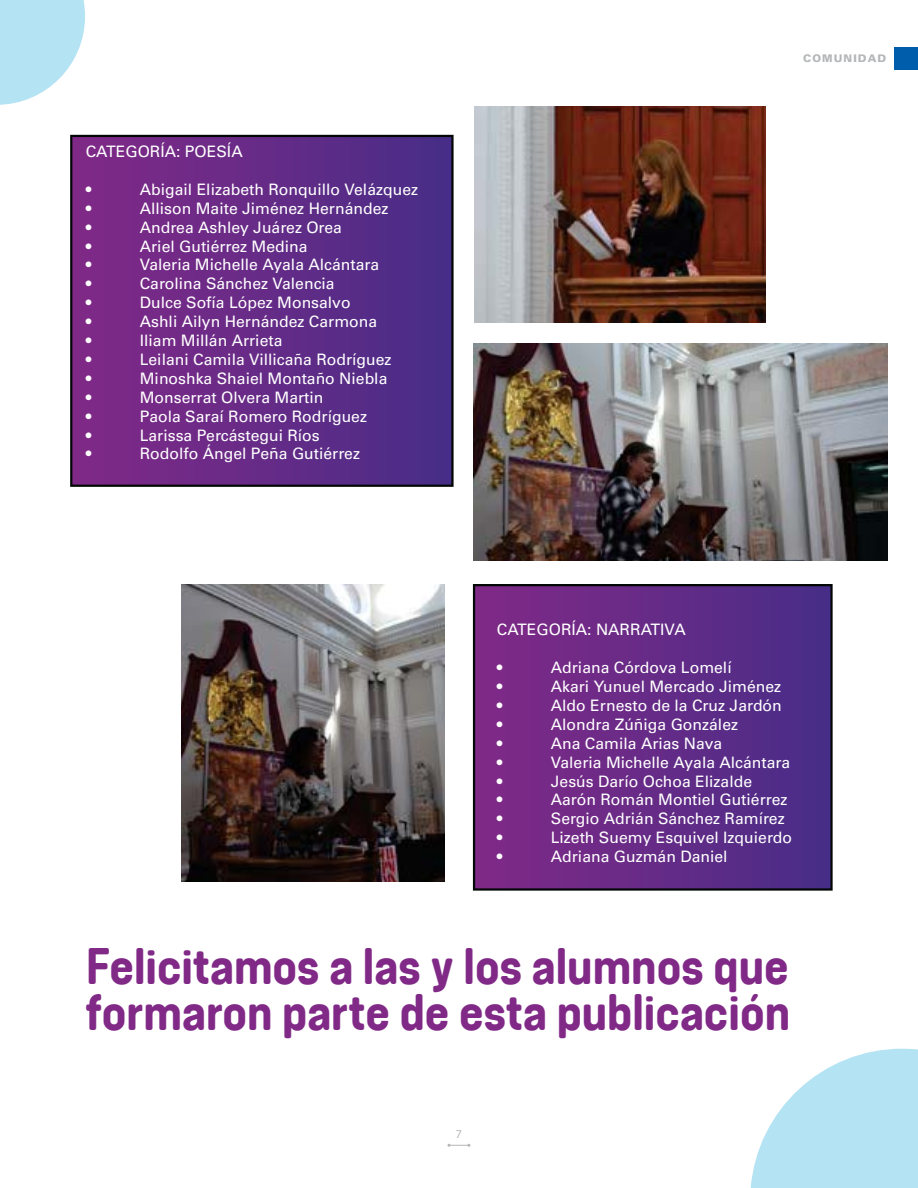
<style>
.page{position:relative;width:918px;height:1188px;background:#fff}
.page>*{position:absolute;margin:0;border:0;box-sizing:border-box;transform-origin:0 0}
.t1{font:48px/46.5px "Colatera Soft";color:#802987}
.t2{font:15.75px "Univers LT 55 Rm";color:#fff}
.t3{font:12px "Myriad Pro";color:#b4b6b8}
.t4{font:10.5px "Univers LT 75 Blk";letter-spacing:.1em;color:#b4b6b8}
</style>
<div class="page">
<svg style="left:448px;top:1144px;width:22px;height:3px"></svg>
<div style="left:895px;top:47px;width:23px;height:23px;background:#005dab"></div>
<div style="left:71px;top:136px;width:381px;height:350px;background:linear-gradient(to right,#822987,#482d87)"></div>
<div style="left:70px;top:135px;width:384px;height:352px;border:2px solid #030806"></div>
<div style="left:474px;top:585px;width:358px;height:305px;background:linear-gradient(to right,#822987,#482d87)"></div>
<div style="left:473px;top:584px;width:360px;height:307px;border:2px solid #030806"></div>
<svg style="left:751px;top:1049px;width:167px;height:139px"></svg>
<svg style="left:0;top:0;width:85px;height:105px"></svg>
<img style="left:182px;top:584px;width:262px;height:297px">
<img style="left:474px;top:107px;width:291px;height:216px">
<img style="left:473px;top:343px;width:415px;height:217px">
<p class="t2" style="left:86px;top:142px;width:158px">CATEGORÍA: POESÍA</p>
<p class="t2" style="left:86px;top:180px;width:7px">•</p>
<p class="t2" style="left:140px;top:180px;width:280px">Abigail Elizabeth Ronquillo Velázquez</p>
<p class="t2" style="left:86px;top:199px;width:7px">•</p>
<p class="t2" style="left:140px;top:199px;width:250px">Allison Maite Jiménez Hernández</p>
<p class="t2" style="left:86px;top:218px;width:7px">•</p>
<p class="t2" style="left:140px;top:218px;width:204px">Andrea Ashley Juárez Orea</p>
<p class="t2" style="left:86px;top:237px;width:7px">•</p>
<p class="t2" style="left:140px;top:237px;width:169px">Ariel Gutiérrez Medina</p>
<p class="t2" style="left:86px;top:256px;width:7px">•</p>
<p class="t2" style="left:140px;top:256px;width:241px">Valeria Michelle Ayala Alcántara</p>
<p class="t2" style="left:86px;top:274px;width:7px">•</p>
<p class="t2" style="left:140px;top:274px;width:196px">Carolina Sánchez Valencia</p>
<p class="t2" style="left:86px;top:293px;width:7px">•</p>
<p class="t2" style="left:140px;top:293px;width:212px">Dulce Sofía López Monsalvo</p>
<p class="t2" style="left:86px;top:312px;width:7px">•</p>
<p class="t2" style="left:140px;top:312px;width:239px">Ashli Ailyn Hernández Carmona</p>
<p class="t2" style="left:86px;top:331px;width:7px">•</p>
<p class="t2" style="left:140px;top:331px;width:144px">Iliam Millán Arrieta</p>
<p class="t2" style="left:86px;top:350px;width:7px">•</p>
<p class="t2" style="left:140px;top:350px;width:253px">Leilani Camila Villicaña Rodríguez</p>
<p class="t2" style="left:86px;top:369px;width:7px">•</p>
<p class="t2" style="left:140px;top:369px;width:249px">Minoshka Shaiel Montaño Niebla</p>
<p class="t2" style="left:86px;top:388px;width:7px">•</p>
<p class="t2" style="left:140px;top:388px;width:185px">Monserrat Olvera Martin</p>
<p class="t2" style="left:86px;top:407px;width:7px">•</p>
<p class="t2" style="left:140px;top:407px;width:229px">Paola Saraí Romero Rodríguez</p>
<p class="t2" style="left:86px;top:426px;width:7px">•</p>
<p class="t2" style="left:140px;top:426px;width:182px">Larissa Percástegui Ríos</p>
<p class="t2" style="left:86px;top:445px;width:7px">•</p>
<p class="t2" style="left:140px;top:445px;width:222px">Rodolfo Ángel Peña Gutiérrez</p>
<p class="t4" style="left:803px;top:52px;width:85px">COMUNIDAD</p>
<p class="t2" style="left:497px;top:620px;width:190px">CATEGORÍA: NARRATIVA</p>
<p class="t2" style="left:497px;top:658px;width:7px">•</p>
<p class="t2" style="left:551px;top:658px;width:182px">Adriana Córdova Lomelí</p>
<p class="t2" style="left:497px;top:677px;width:7px">•</p>
<p class="t2" style="left:551px;top:677px;width:232px">Akari Yunuel Mercado Jiménez</p>
<p class="t2" style="left:497px;top:696px;width:7px">•</p>
<p class="t2" style="left:551px;top:696px;width:233px">Aldo Ernesto de la Cruz Jardón</p>
<p class="t2" style="left:497px;top:715px;width:7px">•</p>
<p class="t2" style="left:551px;top:715px;width:189px">Alondra Zúñiga González</p>
<p class="t2" style="left:497px;top:734px;width:7px">•</p>
<p class="t2" style="left:551px;top:734px;width:173px">Ana Camila Arias Nava</p>
<p class="t2" style="left:497px;top:753px;width:7px">•</p>
<p class="t2" style="left:551px;top:753px;width:241px">Valeria Michelle Ayala Alcántara</p>
<p class="t2" style="left:497px;top:772px;width:7px">•</p>
<p class="t2" style="left:551px;top:772px;width:203px">Jesús Darío Ochoa Elizalde</p>
<p class="t2" style="left:497px;top:790px;width:7px">•</p>
<p class="t2" style="left:551px;top:790px;width:238px">Aarón Román Montiel Gutiérrez</p>
<p class="t2" style="left:497px;top:809px;width:7px">•</p>
<p class="t2" style="left:551px;top:809px;width:235px">Sergio Adrián Sánchez Ramírez</p>
<p class="t2" style="left:497px;top:828px;width:7px">•</p>
<p class="t2" style="left:551px;top:828px;width:243px">Lizeth Suemy Esquivel Izquierdo</p>
<p class="t2" style="left:497px;top:847px;width:7px">•</p>
<p class="t2" style="left:551px;top:847px;width:178px">Adriana Guzmán Daniel</p>
<h1 class="t1" style="left:86px;top:942px;width:706px">Felicitamos a las y los alumnos que formaron parte de esta publicación</h1>
<p class="t3" style="left:456px;top:1127px;width:8px">7</p>
</div>
